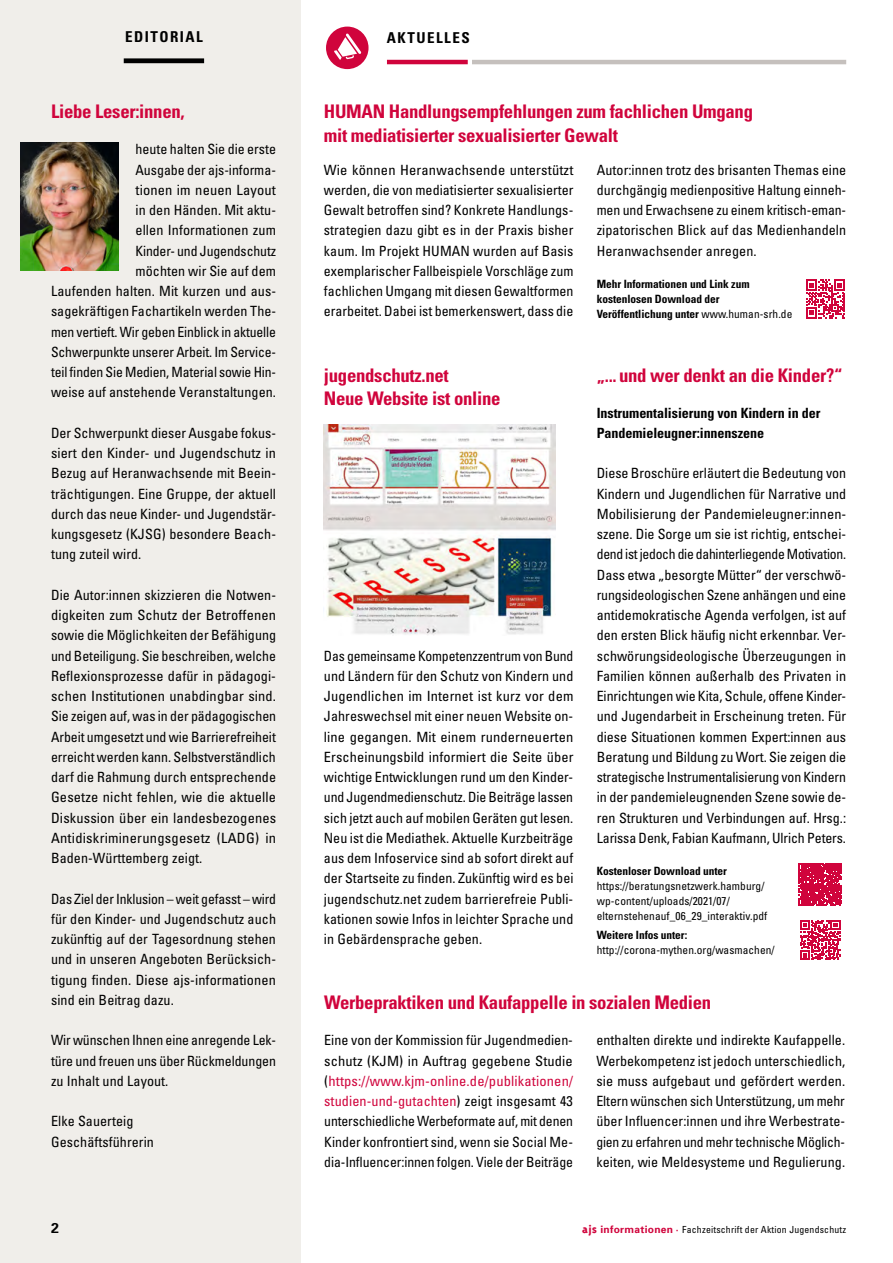
<style>
.page{position:relative;width:893px;height:1263px;background:#fff}
.page>*{position:absolute;margin:0;border:0;box-sizing:border-box;transform-origin:0 0}
.t1{font:700 condensed 18.75px/23.2px "Univers";letter-spacing:-.015em;color:#d0043c}
.t2{font:700 condensed 15px "Univers";letter-spacing:.1em;color:#000}
.t3{font:700 14.25px "Univers";color:#000}
.t4{font:condensed 14.1px/20.2px "Univers";letter-spacing:.005em;color:#000;text-align:justify}
.t5{font:700 condensed 14.1px/20.2px "Univers";letter-spacing:-.005em;color:#000}
.t6{font:condensed 11.4px/15px "Univers";letter-spacing:.005em;color:#000}
.t7{font:700 condensed 11.4px/15px "Univers";letter-spacing:-.005em;color:#000}
.t8{font:condensed 9.75px "Univers";letter-spacing:.02em;color:#000}
.s1{font-weight:400}
.s2{color:#d0043c}
.s3{font-family:"Triplex";font-weight:800;font-stretch:normal;font-size:12px;color:#d0043c}
.s4{font-weight:700;font-stretch:normal;font-size:10.2px;color:#d0043c}
</style>
<div class="page">
<div style="left:0;top:0;width:300px;height:1263px;background:#f0eeea"></div>
<img style="left:21px;top:142px;width:97px;height:128px">
<div style="left:124px;top:58px;width:80px;height:5px;background:#000"></div>
<hr style="left:387px;top:60px;width:81px;height:4px;background:#d0043c">
<hr style="left:472px;top:60px;width:374px;height:4px;background:#c5c0bd">
<svg style="left:806px;top:280px;width:39px;height:38px"></svg>
<svg style="left:326px;top:27px;width:43px;height:42px"></svg>
<svg style="left:799px;top:863px;width:43px;height:43px;background:#d3184b"></svg>
<svg style="left:800px;top:920px;width:40px;height:40px"></svg>
<img style="left:324px;top:425px;width:231px;height:210px">
<p class="t2" style="left:125px;top:27px;width:79px">EDITORIAL</p>
<p class="t2" style="left:387px;top:28px;width:84px">AKTUELLES</p>
<h1 class="t1" style="left:51px;top:100px;width:135px">Liebe Leser:innen,</h1>
<p class="t4" style="left:51px;top:139px;width:227px;text-align:right">heute halten Sie die erste<br>Ausgabe der ajs-informa-<br>tionen im neuen Layout<br>in den Händen. Mit aktu-<br>ellen Informationen zum<br>Kinder- und Jugendschutz<br>möchten wir Sie auf dem<br>Laufenden halten. Mit kurzen und aus&shy;sagekräftigen Fachartikeln werden The&shy;men vertieft. Wir geben Einblick in aktuelle<br>Schwerpunkte unserer Arbeit. Im Service&shy;teil finden Sie Medien, Material sowie Hin&shy;weise auf anstehende Veranstaltungen.</p>
<p class="t4" style="left:51px;top:422px;width:227px">Der Schwerpunkt dieser Ausgabe fokus&shy;siert den Kinder- und Jugendschutz in Bezug auf Heranwachsende mit Beein&shy;trächtigungen. Eine Gruppe, der aktuell durch das neue Kinder- und Jugendstär&shy;kungsgesetz (KJSG) besondere Beach&shy;tung zuteil wird.</p>
<p class="t4" style="left:51px;top:584px;width:227px">Die Autor:innen skizzieren die Notwen&shy;digkeiten zum Schutz der Betroffenen sowie die Möglichkeiten der Befähigung und Beteiligung. Sie beschreiben, welche Reflexionsprozesse dafür in pädagogi&shy;schen Institutionen unabdingbar sind.<br>Sie zeigen auf, was in der pädagogischen Arbeit umgesetzt und wie Barrierefreiheit erreicht werden kann. Selbstverständlich darf die Rahmung durch entsprechende Gesetze nicht fehlen, wie die aktuelle Diskussion über ein landesbezogenes Antidiskriminerungsgesetz (LADG) in Baden-Württemberg zeigt.</p>
<p class="t4" style="left:51px;top:888px;width:227px">Das Ziel der Inklusion – weit gefasst – wird für den Kinder- und Jugendschutz auch zukünftig auf der Tagesordnung stehen und in unseren Angeboten Berücksich&shy;tigung finden. Diese ajs-informationen sind ein Beitrag dazu.</p>
<p class="t4" style="left:51px;top:1030px;width:227px">Wir wünschen Ihnen eine anregende Lek&shy;türe und freuen uns über Rückmeldungen zu Inhalt und Layout.</p>
<p class="t4" style="left:51px;top:1111px;width:104px">Elke Sauerteig<br>Geschäftsführerin</p>
<h1 class="t1" style="left:324px;top:100px;width:431px">HUMAN Handlungsempfehlungen zum fachlichen Umgang mit mediatisierter sexualisierter Gewalt</h1>
<p class="t4" style="left:324px;top:159px;width:251px">Wie können Heranwachsende unterstützt werden, die von mediatisierter sexualisierter Gewalt betroffen sind? Konkrete Handlungs&shy;strategien dazu gibt es in der Praxis bisher kaum. Im Projekt HUMAN wurden auf Basis exemplarischer Fallbeispiele Vorschläge zum fachlichen Umgang mit diesen Gewaltformen erarbeitet. Dabei ist bemerkenswert, dass die</p>
<p class="t4" style="left:597px;top:159px;width:251px">Autor:innen trotz des brisanten Themas eine durchgängig medienpositive Haltung einneh&shy;men und Erwachsene zu einem kritisch-eman&shy;zipatorischen Blick auf das Medienhandeln Heranwachsender anregen.</p>
<p class="t7" style="left:597px;top:276px;width:197px">Mehr Informationen und Link zum kostenlosen Download der<br>Veröffentlichung unter <span class="s1">www.human-srh.de</span></p>
<h1 class="t1" style="left:324px;top:363px;width:178px">jugendschutz.net<br>Neue Website ist online</h1>
<p class="t4" style="left:324px;top:645px;width:251px">Das gemeinsame Kompetenzzentrum von Bund und Ländern für den Schutz von Kindern und Jugendlichen im Internet ist kurz vor dem Jahreswechsel mit einer neuen Website on&shy;line gegangen. Mit einem runderneuerten Erscheinungsbild informiert die Seite über wichtige Entwicklungen rund um den Kinder&shy;und Jugendmedienschutz. Die Beiträge lassen sich jetzt auch auf mobilen Geräten gut lesen.<br>Neu ist die Mediathek. Aktuelle Kurzbeiträge aus dem Infoservice sind ab sofort direkt auf der Startseite zu finden. Zukünftig wird es bei jugendschutz.net zudem barrierefreie Publi&shy;kationen sowie Infos in leichter Sprache und in Gebärdensprache geben.</p>
<h1 class="t1" style="left:597px;top:363px;width:247px">„... und wer denkt an die Kinder?“</h1>
<p class="t5" style="left:597px;top:402px;width:225px">Instrumentalisierung von Kindern in der<br>Pandemieleugner:innenszene</p>
<p class="t4" style="left:597px;top:463px;width:251px">Diese Broschüre erläutert die Bedeutung von Kindern und Jugendlichen für Narrative und Mobilisierung der Pandemieleugner:innen&shy;szene. Die Sorge um sie ist richtig, entschei&shy;dend ist jedoch die dahinterliegende Motivation.<br>Dass etwa „besorgte Mütter“ der verschwö&shy;rungsideologischen Szene anhängen und eine antidemokratische Agenda verfolgen, ist auf den ersten Blick häufig nicht erkennbar. Ver&shy;schwörungsideologische Überzeugungen in Familien können außerhalb des Privaten in Einrichtungen wie Kita, Schule, offene Kinder&shy;und Jugendarbeit in Erscheinung treten. Für diese Situationen kommen Expert:innen aus Beratung und Bildung zu Wort. Sie zeigen die strategische Instrumentalisierung von Kindern in der pandemieleugnenden Szene sowie de&shy;ren Strukturen und Verbindungen auf. Hrsg.:<br>Larissa Denk, Fabian Kaufmann, Ulrich Peters.</p>
<p class="t7" style="left:597px;top:863px;width:132px">Kostenloser Download unter</p>
<p class="t6" style="left:597px;top:878px;width:172px">https://beratungsnetzwerk.hamburg/ wp-content/uploads/2021/07/ elternstehenauf_06_29_interaktiv.pdf</p>
<p class="t7" style="left:597px;top:927px;width:92px">Weitere Infos unter:</p>
<p class="t6" style="left:597px;top:942px;width:179px">http://corona-mythen.org/wasmachen/</p>
<h1 class="t1" style="left:324px;top:991px;width:389px">Werbepraktiken und Kaufappelle in sozialen Medien</h1>
<p class="t4" style="left:324px;top:1030px;width:250px">Eine von der Kommission für Jugendmedien&shy;schutz (KJM) in Auftrag gegebene Studie (<span class="s2">https://www.kjm-online.de/publikationen/ studien-und-gutachten</span>) zeigt insgesamt 43 unterschiedliche Werbeformate auf, mit denen Kinder konfrontiert sind, wenn sie Social Me&shy;dia-Influencer:innen folgen. Viele der Beiträge</p>
<p class="t4" style="left:596px;top:1030px;width:250px">enthalten direkte und indirekte Kaufappelle.<br>Werbekompetenz ist jedoch unterschiedlich, sie muss aufgebaut und gefördert werden.<br>Eltern wünschen sich Unterstützung, um mehr über Influencer:innen und ihre Werbestrate&shy;gien zu erfahren und mehr technische Möglich&shy;keiten, wie Meldesysteme und Regulierung.</p>
<p class="t3" style="left:51px;top:1219px;width:9px">2</p>
<p class="t8" style="left:582px;top:1223px;width:266px"><span class="s3">ajs</span> <span class="s4">informationen ·</span> Fachzeitschrift der Aktion Jugendschutz</p>
</div>
